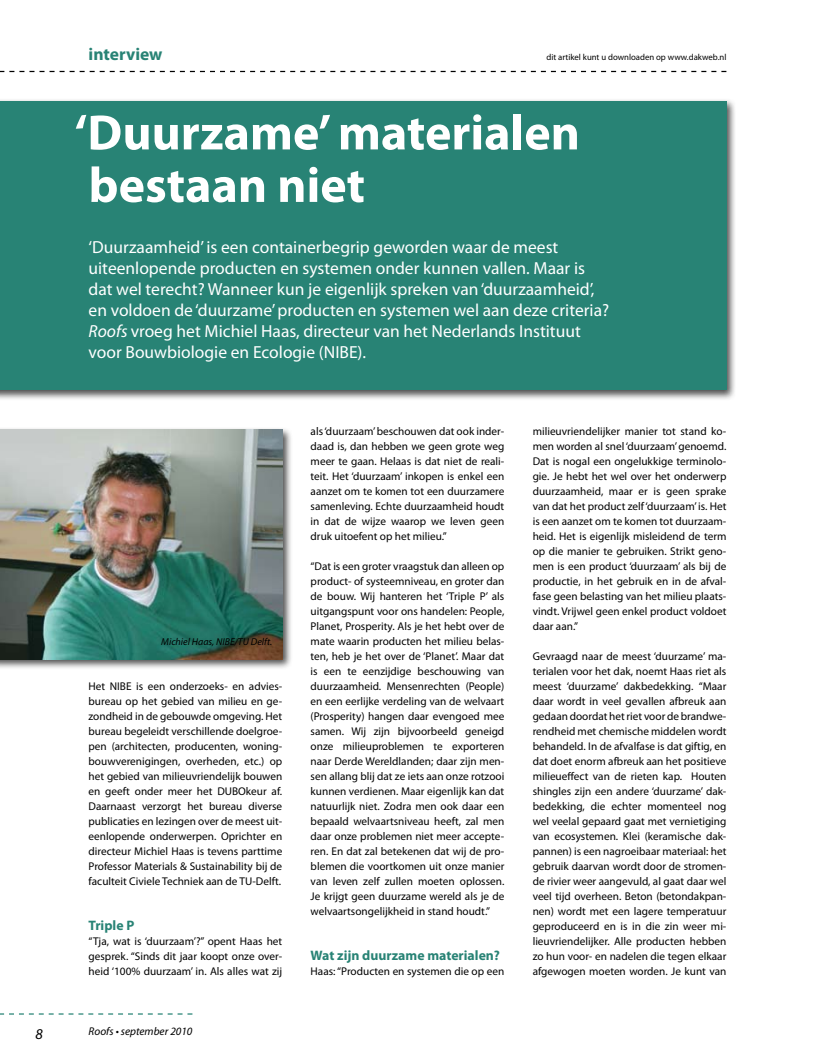
<style>
.page{position:relative;width:815px;height:1063px;background:#fff}
.page>*{position:absolute;margin:0;border:0;box-sizing:border-box;transform-origin:0 0}
.t1{font:700 50px/52.5px "Myriad Pro";color:#fff}
.t2{font:17.5px/21px "Myriad Pro";color:#fff}
.t3{font:700 17.5px "Myriad Pro";color:#288375}
.t4{font:italic 15px "Myriad Pro";color:#000}
.t5{font:700 13.75px "Myriad Pro";color:#288375}
.t6{font:11.25px/15px "Myriad Pro";color:#000;text-align:justify}
.t7{font:italic 11.25px "Myriad Pro";color:#000}
.t8{font:italic 10px "Myriad Pro";color:#000}
.t9{font:8.75px "Myriad Pro";color:#000}
.s1{font-style:italic}
</style>
<div class="page">
<svg style="left:0;top:71px;width:726px;height:1px"></svg>
<div style="left:0;top:98px;width:737px;height:302px;background:#000;opacity:.7"></div>
<div style="left:0;top:101px;width:726px;height:289px;background:#288375"></div>
<svg style="left:0;top:1013px;width:192px;height:2px"></svg>
<div style="left:0;top:426px;width:293px;height:244px;background:#000;opacity:.7"></div>
<img style="left:0;top:430px;width:282px;height:230px">
<h3 class="t4" style="left:35px;top:1025px;width:9px">8</h3>
<h2 class="t3" style="left:89px;top:43px;width:75px">interview</h2>
<p class="t9" style="left:546px;top:52px;width:181px">dit artikel kunt u downloaden op www.dakweb.nl</p>
<h1 class="t1" style="left:74px;top:105px;width:507px">‘Duurzame’ materialen bestaan niet</h1>
<p class="t2" style="left:89px;top:236px;width:522px">‘Duurzaamheid’ is een containerbegrip geworden waar de meest uiteenlopende producten en systemen onder kunnen vallen. Maar is dat wel terecht? Wanneer kun je eigenlijk spreken van ‘duurzaamheid’, en voldoen de ‘duurzame’ producten en systemen wel aan deze criteria?<br><span class="s1">Roofs</span> vroeg het Michiel Haas, directeur van het Nederlands Instituut voor Bouwbiologie en Ecologie (NIBE).</p>
<p class="t8" style="left:161px;top:635px;width:113px">Michiel Haas, NIBE/TU Delft.</p>
<p class="t6" style="left:89px;top:679px;width:195px">Het NIBE is een onderzoeks- en advies&shy;bureau op het gebied van milieu en ge&shy;zondheid in de gebouwde omgeving. Het bureau begeleidt verschillende doelgroe&shy;pen (architecten, producenten, woning&shy;bouwverenigingen, overheden, etc.) op het gebied van milieuvriendelijk bouwen en geeft onder meer het DUBOkeur af.<br>Daarnaast verzorgt het bureau diverse publicaties en lezingen over de meest uit&shy;eenlopende onderwerpen. Oprichter en directeur Michiel Haas is tevens parttime Professor Materials &amp; Sustainability bij de faculteit Civiele Techniek aan de TU-Delft.</p>
<p class="t5" style="left:89px;top:916px;width:47px">Triple P</p>
<p class="t6" style="left:89px;top:934px;width:195px">“Tja, wat is ‘duurzaam’?” opent Haas het gesprek. “Sinds dit jaar koopt onze over&shy;heid ‘100% duurzaam’ in. Als alles wat zij</p>
<p class="t7" style="left:89px;top:1024px;width:105px">Roofs • september 2010</p>
<p class="t6" style="left:311px;top:424px;width:195px">als ‘duurzaam’ beschouwen dat ook inder&shy;daad is, dan hebben we geen grote weg meer te gaan. Helaas is dat niet de reali&shy;teit. Het ‘duurzaam’ inkopen is enkel een aanzet om te komen tot een duurzamere samenleving. Echte duurzaamheid houdt in dat de wijze waarop we leven geen druk uitoefent op het milieu.”</p>
<p class="t6" style="left:311px;top:559px;width:195px">“Dat is een groter vraagstuk dan alleen op product- of systeemniveau, en groter dan de bouw. Wij hanteren het ‘Triple P’ als uitgangspunt voor ons handelen: People, Planet, Prosperity. Als je het hebt over de mate waarin producten het milieu belas&shy;ten, heb je het over de ‘Planet’. Maar dat is een te eenzijdige beschouwing van duurzaamheid. Mensenrechten (People) en een eerlijke verdeling van de welvaart (Prosperity) hangen daar evengoed mee samen. Wij zijn bijvoorbeeld geneigd onze milieuproblemen te exporteren naar Derde Wereldlanden; daar zijn men&shy;sen allang blij dat ze iets aan onze rotzooi kunnen verdienen. Maar eigenlijk kan dat natuurlijk niet. Zodra men ook daar een bepaald welvaartsniveau heeft, zal men daar onze problemen niet meer accepte&shy;ren. En dat zal betekenen dat wij de pro&shy;blemen die voortkomen uit onze manier van leven zelf zullen moeten oplossen.<br>Je krijgt geen duurzame wereld als je de welvaartsongelijkheid in stand houdt.”</p>
<p class="t5" style="left:311px;top:946px;width:191px">Wat zijn duurzame materialen?</p>
<p class="t6" style="left:311px;top:964px;width:195px">Haas: “Producten en systemen die op een</p>
<p class="t6" style="left:533px;top:424px;width:195px">milieuvriendelijker manier tot stand ko&shy;men worden al snel ‘duurzaam’ genoemd.<br>Dat is nogal een ongelukkige terminolo&shy;gie. Je hebt het wel over het onderwerp duurzaamheid, maar er is geen sprake van dat het product zelf ‘duurzaam’ is. Het is een aanzet om te komen tot duurzaam&shy;heid. Het is eigenlijk misleidend de term op die manier te gebruiken. Strikt geno&shy;men is een product ‘duurzaam’ als bij de productie, in het gebruik en in de afval&shy;fase geen belasting van het milieu plaats&shy;vindt. Vrijwel geen enkel product voldoet daar aan.”</p>
<p class="t6" style="left:533px;top:649px;width:195px">Gevraagd naar de meest ‘duurzame’ ma&shy;terialen voor het dak, noemt Haas riet als meest ‘duurzame’ dakbedekking. “Maar daar wordt in veel gevallen afbreuk aan gedaan doordat het riet voor de brandwe&shy;rendheid met chemische middelen wordt behandeld. In de afvalfase is dat giftig, en dat doet enorm afbreuk aan het positieve milieueffect van de rieten kap. Houten shingles zijn een andere ‘duurzame’ dak&shy;bedekking, die echter momenteel nog wel veelal gepaard gaat met vernietiging van ecosystemen. Klei (keramische dak&shy;pannen) is een nagroeibaar materiaal: het gebruik daarvan wordt door de stromen&shy;de rivier weer aangevuld, al gaat daar wel veel tijd overheen. Beton (betondakpan&shy;nen) wordt met een lagere temperatuur geproduceerd en is in die zin weer mi&shy;lieuvriendelijker. Alle producten hebben zo hun voor- en nadelen die tegen elkaar afgewogen moeten worden. Je kunt van</p>
</div>
